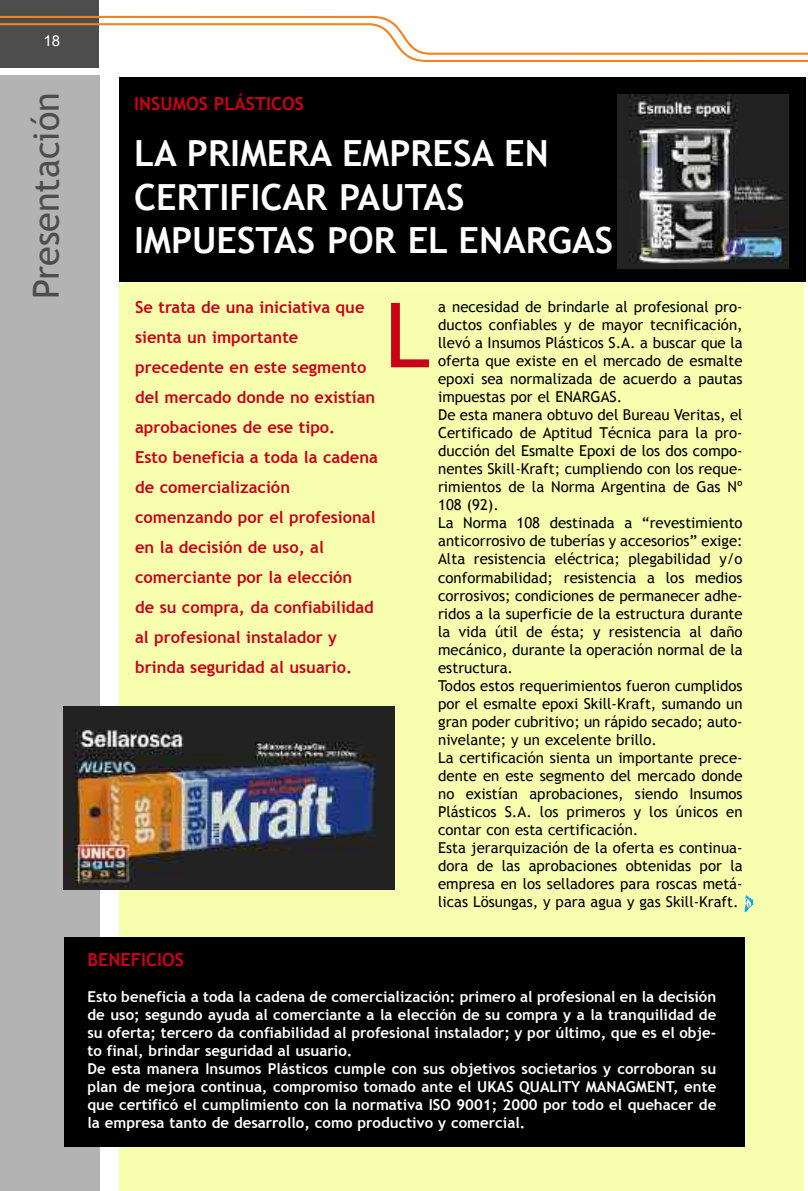
<style>
.page{position:relative;width:808px;height:1191px;background:#fff}
.page>*{position:absolute;margin:0;border:0;box-sizing:border-box;transform-origin:0 0}
.t1{font:90px "Trebuchet MS";color:#ca0016}
.t2{font:700 36px/43.2px "Trebuchet MS";color:#fff}
.t3{font:36px "Trebuchet MS";color:#4d4d4d}
.t4{font:700 18px "Trebuchet MS";color:#ca0016}
.t5{font:700 16.5px/30px "Trebuchet MS";color:#ca0016}
.t6{font:15px/18px "Trebuchet MS";color:#000}
.t7{font:700 15px/18px "Trebuchet MS";color:#fff}
.t8{font:15px "Arial";color:#fff}
</style>
<div class="page">
<div style="left:120px;top:283px;width:684px;height:908px;background:#f7ffaf"></div>
<div style="left:120px;top:77px;width:686px;height:205px;background:#000"></div>
<div style="left:0;top:0;width:99px;height:68px;background:#4d4d4d"></div>
<div style="left:0;top:76px;width:100px;height:1115px;background:#b3b3b3"></div>
<svg style="left:0;top:15px;width:808px;height:47px"></svg>
<svg style="left:744px;top:895px;width:10px;height:17px"></svg>
<img style="left:123px;top:94px;width:627px;height:189px">
<img style="left:64px;top:706px;width:331px;height:183px">
<img style="left:618px;top:95px;width:170px;height:173px">
<div style="left:64px;top:937px;width:680px;height:209px;background:#000"></div>
<p class="t8" style="left:43px;top:32px;width:18px">18</p>
<h2 class="t3" style="left:25px;top:298px;width:208px;rotate:-90deg">Presentación</h2>
<p class="t4" style="left:134px;top:93px;width:171px">INSUMOS PLÁSTICOS</p>
<h2 class="t2" style="left:134px;top:132px;width:480px">LA PRIMERA EMPRESA EN<br>CERTIFICAR PAUTAS<br>IMPUESTAS POR EL ENARGAS</h2>
<p class="t5" style="left:135px;top:292px;width:244px">Se trata de una iniciativa que sienta un importante precedente en este segmento del mercado donde no existían aprobaciones de ese tipo.<br>Esto beneficia a toda la cadena de comercialización comenzando por el profesional en la decisión de uso, al comerciante por la elección<br>de su compra, da confiabilidad al profesional instalador y brinda seguridad al usuario.</p>
<h1 class="t1" style="left:384px;top:283px;width:47px">L</h1>
<p class="t6" style="left:438px;top:298px;width:306px">a necesidad de brindarle al profesional pro&shy;ductos confiables y de mayor tecnificación, llevó a Insumos Plásticos S.A. a buscar que la oferta que existe en el mercado de esmalte epoxi sea normalizada de acuerdo a pautas impuestas por el ENARGAS.<br>De esta manera obtuvo del Bureau Veritas, el Certificado de Aptitud Técnica para la pro&shy;ducción del Esmalte Epoxi de los dos compo&shy;nentes Skill-Kraft; cumpliendo con los reque&shy;rimientos de la Norma Argentina de Gas Nº 108 (92).<br>La Norma 108 destinada a “revestimiento anticorrosivo de tuberías y accesorios” exige:<br>Alta resistencia eléctrica; plegabilidad y/o conformabilidad; resistencia a los medios corrosivos; condiciones de permanecer adhe&shy;ridos a la superficie de la estructura durante la vida útil de ésta; y resistencia al daño mecánico, durante la operación normal de la estructura.<br>Todos estos requerimientos fueron cumplidos por el esmalte epoxi Skill-Kraft, sumando un gran poder cubritivo; un rápido secado; auto&shy;nivelante; y un excelente brillo.<br>La certificación sienta un importante prece&shy;dente en este segmento del mercado donde no existían aprobaciones, siendo Insumos Plásticos S.A. los primeros y los únicos en contar con esta certificación.<br>Esta jerarquización de la oferta es continua&shy;dora de las aprobaciones obtenidas por la empresa en los selladores para roscas metá&shy;licas Lösungas, y para agua y gas Skill-Kraft.</p>
<p class="t4" style="left:87px;top:949px;width:98px">BENEFICIOS</p>
<p class="t7" style="left:87px;top:987px;width:630px">Esto beneficia a toda la cadena de comercialización: primero al profesional en la decisión de uso; segundo ayuda al comerciante a la elección de su compra y a la tranquilidad de su oferta; tercero da confiabilidad al profesional instalador; y por último, que es el obje&shy;to final, brindar seguridad al usuario.<br>De esta manera Insumos Plásticos cumple con sus objetivos societarios y corroboran su plan de mejora continua, compromiso tomado ante el UKAS QUALITY MANAGMENT, ente que certificó el cumplimiento con la normativa ISO 9001; 2000 por todo el quehacer de la empresa tanto de desarrollo, como productivo y comercial.</p>
</div>
